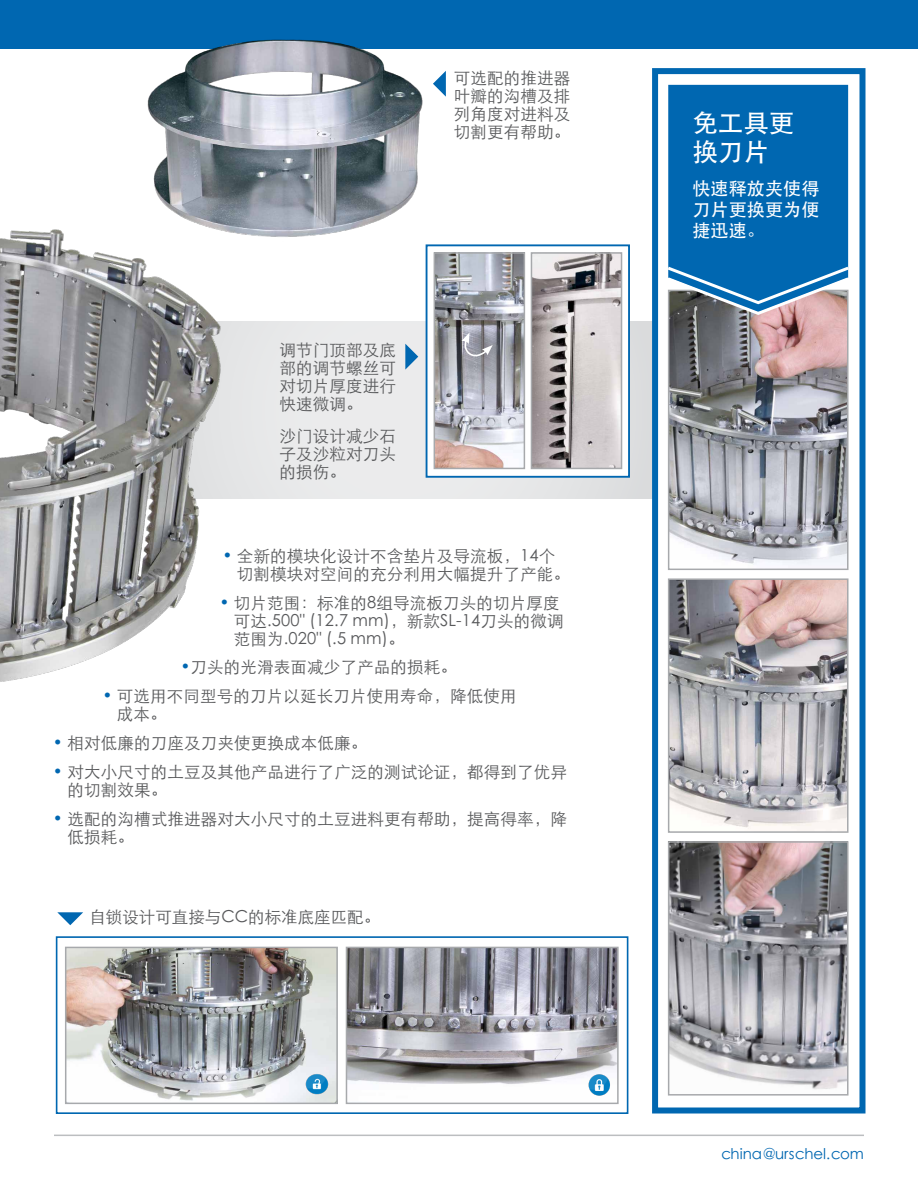
<style>
.page{position:relative;width:918px;height:1188px;background:#fff}
.page>*{position:absolute;margin:0;border:0;box-sizing:border-box;transform-origin:0 0}
.t1{font:25.5px/28.5px "ST Heiti";color:#fff}
.t2{font:18px/21px "ST Heiti";letter-spacing:.01em;color:#fff;text-align:justify}
.t3{font:16.5px/18px "ST Xihei";letter-spacing:.01em;color:#58595b}
.t4{font:15px "ST Heiti";color:#0067b1}
.s1{color:#0067b1}
</style>
<div class="page">
<div style="left:144px;top:321px;width:509px;height:178px;background:linear-gradient(to bottom,#e9e9ea,#e8e8e9)"></div>
<svg style="left:426px;top:244px;width:204px;height:234px"></svg>
<img style="left:534px;top:255px;width:85px;height:211px">
<div style="left:531px;top:252px;width:91px;height:217px;border:2px solid #a7a9ac"></div>
<div style="left:56px;top:936px;width:572px;height:178px;background:#fff;border:2px solid #0067b1"></div>
<div style="left:652px;top:68px;width:214px;height:1046px;border:6px solid #0067b1"></div>
<div style="left:0;top:0;width:918px;height:48px;background:#0067b1"></div>
<img style="left:68px;top:950px;width:267px;height:151px">
<div style="left:65px;top:947px;width:273px;height:157px;border:2px solid #a7a9ac"></div>
<img style="left:349px;top:950px;width:267px;height:134px">
<div style="left:346px;top:947px;width:273px;height:157px;border:2px solid #a7a9ac"></div>
<img style="left:671px;top:317px;width:175px;height:248px">
<div style="left:668px;top:290px;width:181px;height:280px;border:2px solid #a7a9ac"></div>
<img style="left:671px;top:581px;width:175px;height:249px">
<div style="left:668px;top:578px;width:181px;height:255px;border:2px solid #a7a9ac"></div>
<img style="left:437px;top:255px;width:85px;height:211px">
<div style="left:434px;top:252px;width:91px;height:217px;border:2px solid #a7a9ac"></div>
<hr style="left:54px;top:1135px;width:810px;height:1px;background:#bcbec0">
<svg style="left:433px;top:71px;width:13px;height:26px"></svg>
<svg style="left:405px;top:344px;width:13px;height:26px"></svg>
<svg style="left:57px;top:912px;width:26px;height:13px"></svg>
<svg style="left:460px;top:332px;width:33px;height:27px"></svg>
<img style="left:138px;top:39px;width:290px;height:220px">
<img style="left:587px;top:1073px;width:25px;height:23px">
<img style="left:304px;top:1073px;width:26px;height:22px">
<img style="left:0;top:187px;width:261px;height:495px">
<img style="left:671px;top:844px;width:175px;height:246px">
<div style="left:668px;top:841px;width:181px;height:255px;border:2px solid #a7a9ac"></div>
<svg style="left:668px;top:85px;width:181px;height:232px;background:#156fb0"></svg>
<p class="t3" style="left:454px;top:69px;width:118px;text-align:justify">可选配的推进器叶瓣的沟槽及排列角度对进料及切割更有帮助。</p>
<p class="t3" style="left:279px;top:341px;width:118px;text-align:justify">调节门顶部及底部的调节螺丝可对切片厚度进行快速微调。</p>
<p class="t3" style="left:279px;top:427px;width:118px;text-align:justify">沙门设计减少石子及沙粒对刀头的损伤。</p>
<p class="t3" style="left:237px;top:547px;width:335px;text-indent:-14px"><span class="s1">•</span> 全新的模块化设计不含垫片及导流板，14个切割模块对空间的充分利用大幅提升了产能。</p>
<p class="t3" style="left:234px;top:594px;width:331px;text-indent:-14px"><span class="s1">•</span> 切片范围：标准的8组导流板刀头的切片厚度可达.500" (12.7 mm)，新款SL-14刀头的微调范围为.020" (.5 mm)。</p>
<p class="t3" style="left:180px;top:658px;width:278px"><span class="s1">•</span>刀头的光滑表面减少了产品的损耗。</p>
<p class="t3" style="left:117px;top:687px;width:401px;text-indent:-14px"><span class="s1">•</span> 可选用不同型号的刀片以延长刀片使用寿命，降低使用成本。</p>
<p class="t3" style="left:53px;top:734px;width:316px"><span class="s1">•</span> 相对低廉的刀座及刀夹使更换成本低廉。</p>
<p class="t3" style="left:67px;top:763px;width:501px;text-indent:-14px"><span class="s1">•</span> 对大小尺寸的土豆及其他产品进行了广泛的测试论证，都得到了优异的切割效果。</p>
<p class="t3" style="left:67px;top:810px;width:501px;text-indent:-14px"><span class="s1">•</span> 选配的沟槽式推进器对大小尺寸的土豆进料更有帮助，提高得率，降低损耗。</p>
<p class="t3" style="left:89px;top:908px;width:292px">自锁设计可直接与CC的标准底座匹配。</p>
<h1 class="t1" style="left:692px;top:109px;width:103px">免工具更换刀片</h1>
<p class="t2" style="left:692px;top:178px;width:129px">快速释放夹使得刀片更换更为便捷迅速。</p>
<p class="t4" style="left:721px;top:1147px;width:145px">china@urschel.com</p>
</div>
